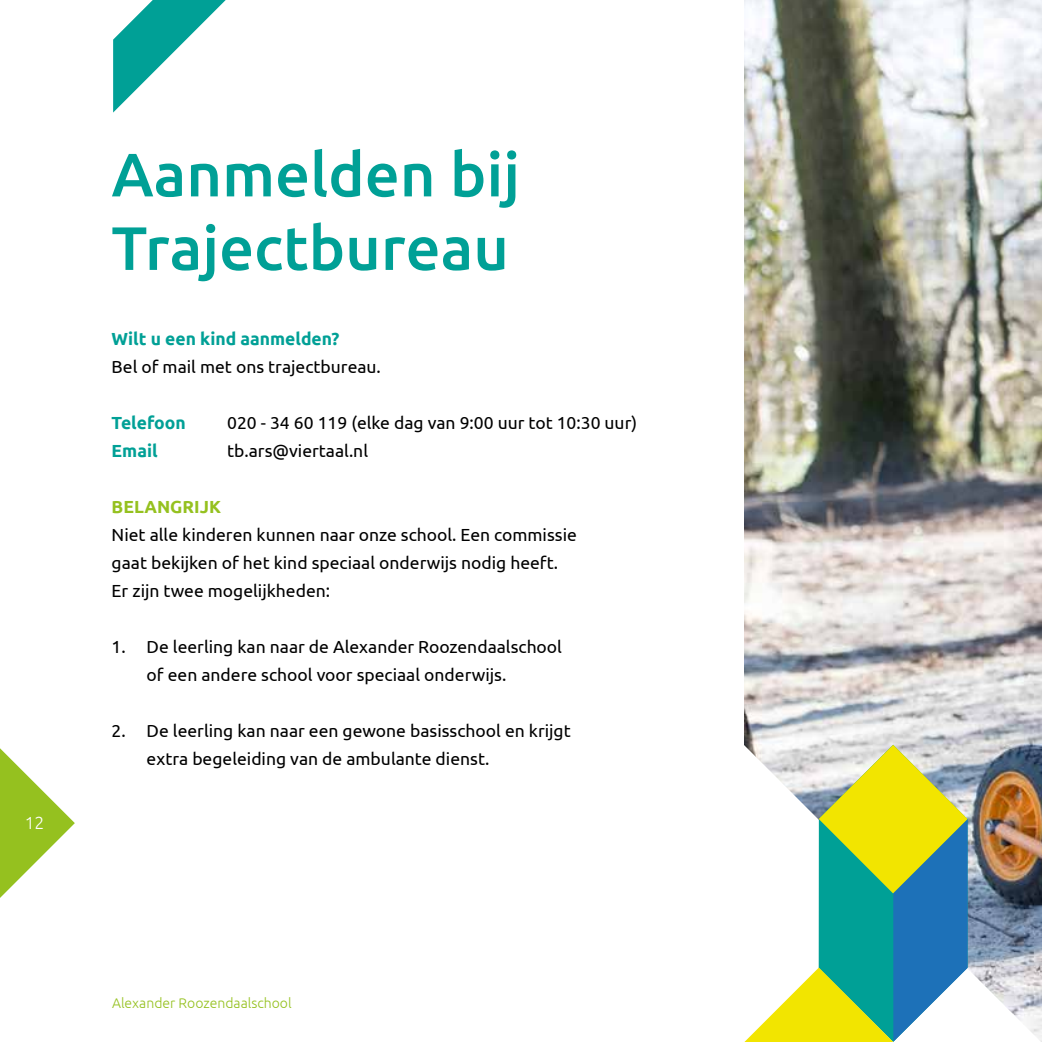
<style>
.page{position:relative;width:1042px;height:1042px;background:#fff}
.page>*{position:absolute;margin:0;border:0;box-sizing:border-box;transform-origin:0 0}
.t1{font:500 61.25px/73.5px "Ubuntu";color:#00a096}
.t2{font:17.5px/28px "Ubuntu";color:#000}
.t3{font:700 17.5px "Ubuntu";color:#00a096}
.t4{font:700 17.5px "Ubuntu";color:#95c11f}
.t5{font:300 17.5px "Ubuntu";color:#fff}
.t6{font:300 14px "Ubuntu";color:#95c11f}
</style>
<div class="page">
<img style="left:744px;top:0;width:298px;height:1042px">
<svg style="left:113px;top:0;width:113px;height:113px"></svg>
<img style="left:744px;top:702px;width:297px;height:340px">
<svg style="left:744px;top:745px;width:223px;height:297px"></svg>
<svg style="left:0;top:748px;width:75px;height:150px"></svg>
<p class="t5" style="left:25px;top:812px;width:21px">12</p>
<h1 class="t1" style="left:112px;top:136px;width:410px">Aanmelden bij<br>Trajectbureau</h1>
<p class="t3" style="left:112px;top:328px;width:229px">Wilt u een kind aanmelden?</p>
<p class="t2" style="left:112px;top:352px;width:271px">Bel of mail met ons trajectbureau.</p>
<p class="t3" style="left:112px;top:412px;width:76px">Telefoon</p>
<p class="t2" style="left:227px;top:408px;width:411px">020 - 34 60 119 (elke dag van 9:00 uur tot 10:30 uur)</p>
<p class="t3" style="left:112px;top:440px;width:47px">Email</p>
<p class="t2" style="left:227px;top:436px;width:142px">tb.ars@viertaal.nl</p>
<p class="t4" style="left:112px;top:496px;width:111px">BELANGRIJK</p>
<p class="t2" style="left:112px;top:520px;width:467px">Niet alle kinderen kunnen naar onze school. Een commissie gaat bekijken of het kind speciaal onderwijs nodig heeft.<br>Er zijn twee mogelijkheden:</p>
<p class="t2" style="left:147px;top:632px;width:417px;text-indent:-35px">1. De leerling kan naar de Alexander Roozendaalschool of een andere school voor speciaal onderwijs.</p>
<p class="t2" style="left:147px;top:716px;width:426px;text-indent:-35px">2. De leerling kan naar een gewone basisschool en krijgt extra begeleiding van de ambulante dienst.</p>
<p class="t6" style="left:112px;top:994px;width:181px">Alexander Roozendaalschool</p>
</div>
